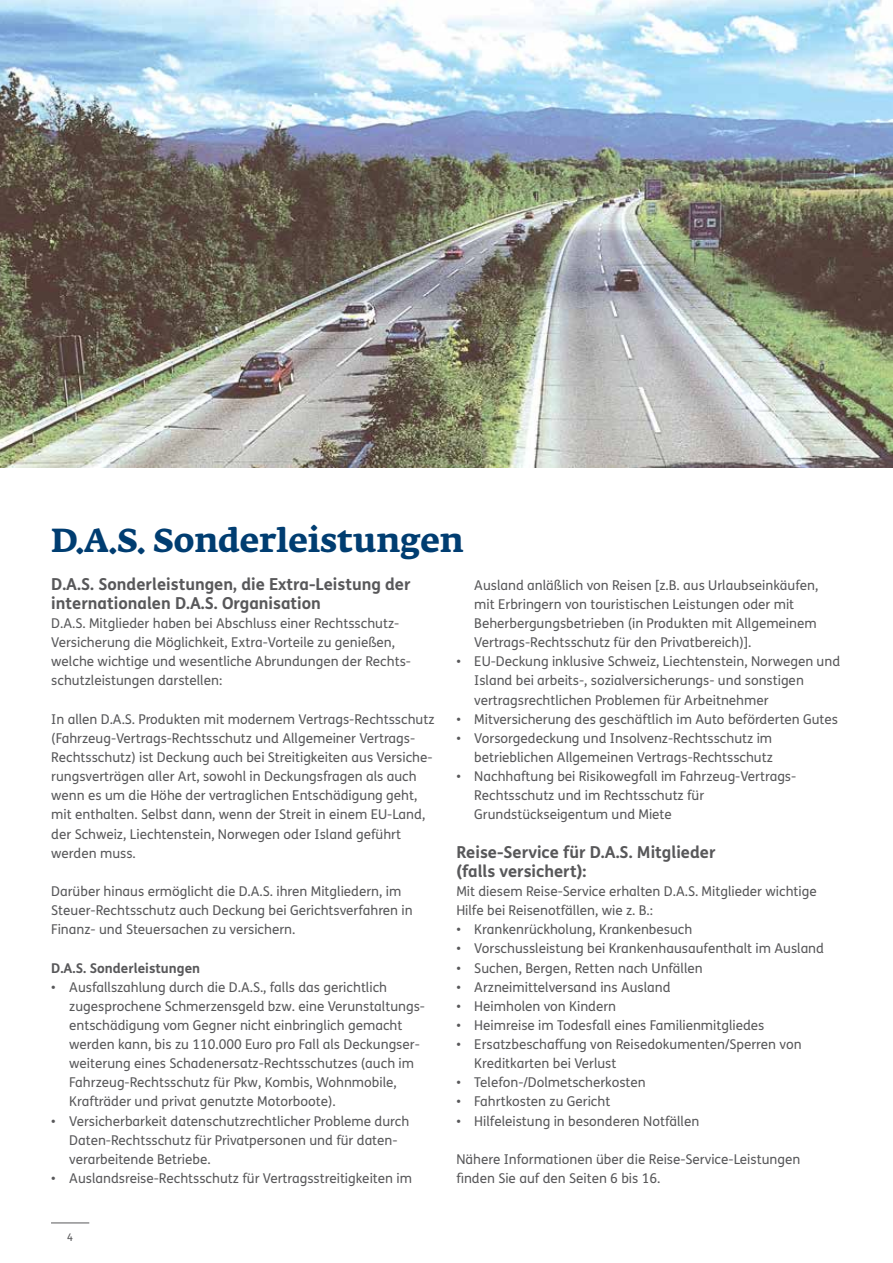
<style>
.page{position:relative;width:893px;height:1263px;background:#fff}
.page>*{position:absolute;margin:0;border:0;box-sizing:border-box;transform-origin:0 0}
.t1{font:700 33px "Fedra Serif A Pro";color:#003d71}
.t2{font:700 16.5px/19.2px "FS Me";color:#58585a}
.t3{font:13.5px/19.2px "FS Me";color:#58585a}
.t4{font:700 13.5px "FS Me";color:#58585a}
.t5{font:10.5px "FS Me";color:#58585a}
</style>
<div class="page">
<hr style="left:51px;top:1222px;width:38px;height:1px;background:#58585a">
<img style="left:0;top:0;width:893px;height:467px">
<h1 class="t1" style="left:51px;top:521px;width:415px">D.A.S. Sonderleistungen</h1>
<p class="t2" style="left:51px;top:573px;width:361px">D.A.S. Sonderleistungen, die Extra-Leistung der internationalen D.A.S. Organisation</p>
<p class="t3" style="left:51px;top:613px;width:361px">D.A.S. Mitglieder haben bei Abschluss einer Rechtsschutz-Versicherung die Möglichkeit, Extra-Vorteile zu genießen, welche wichtige und wesentliche Abrundungen der Rechts&shy;schutzleistungen darstellen:</p>
<p class="t3" style="left:51px;top:709px;width:385px">In allen D.A.S. Produkten mit modernem Vertrags-Rechtsschutz (Fahrzeug-Vertrags-Rechtsschutz und Allgemeiner Vertrags-Rechtsschutz) ist Deckung auch bei Streitigkeiten aus Versiche&shy;rungsverträgen aller Art, sowohl in Deckungsfragen als auch wenn es um die Höhe der vertraglichen Entschädigung geht, mit enthalten. Selbst dann, wenn der Streit in einem EU-Land, der Schweiz, Liechtenstein, Norwegen oder Island geführt werden muss.</p>
<p class="t3" style="left:51px;top:881px;width:363px">Darüber hinaus ermöglicht die D.A.S. ihren Mitgliedern, im<br>Steuer-Rechtsschutz auch Deckung bei Gerichtsverfahren in<br>Finanz- und Steuersachen zu versichern.</p>
<p class="t4" style="left:51px;top:957px;width:150px">D.A.S. Sonderleistungen</p>
<p class="t3" style="left:69px;top:977px;width:357px;text-indent:-18px">• Ausfallszahlung durch die D.A.S., falls das gerichtlich zugesprochene Schmerzensgeld bzw. eine Verunstaltungs&shy;entschädigung vom Gegner nicht einbringlich gemacht werden kann, bis zu 110.000 Euro pro Fall als Deckungser&shy;weiterung eines Schadenersatz-Rechtsschutzes (auch im Fahrzeug-Rechtsschutz für Pkw, Kombis, Wohnmobile, Krafträder und privat genutzte Motorboote).</p>
<p class="t3" style="left:69px;top:1111px;width:342px;text-indent:-18px">• Versicherbarkeit datenschutzrechtlicher Probleme durch<br>Daten-Rechtsschutz für Privatpersonen und für daten&shy;verarbeitende Betriebe.</p>
<p class="t3" style="left:51px;top:1168px;width:362px">• Auslandsreise-Rechtsschutz für Vertragsstreitigkeiten im</p>
<p class="t3" style="left:474px;top:575px;width:345px">Ausland anläßlich von Reisen [z.B. aus Urlaubseinkäufen, mit Erbringern von touristischen Leistungen oder mit Beherbergungsbetrieben (in Produkten mit Allgemeinem Vertrags-Rechtsschutz für den Privatbereich)].</p>
<p class="t3" style="left:474px;top:652px;width:367px;text-indent:-18px">• EU-Deckung inklusive Schweiz, Liechtenstein, Norwegen und<br>Island bei arbeits-, sozialversicherungs- und sonstigen vertragsrechtlichen Problemen für Arbeitnehmer</p>
<p class="t3" style="left:456px;top:709px;width:383px">• Mitversicherung des geschäftlich im Auto beförderten Gutes</p>
<p class="t3" style="left:456px;top:728px;width:318px;text-align:right">• Vorsorgedeckung und Insolvenz-Rechtsschutz im betrieblichen Allgemeinen Vertrags-Rechtsschutz</p>
<p class="t3" style="left:474px;top:766px;width:323px;text-indent:-18px">• Nachhaftung bei Risikowegfall im Fahrzeug-Vertrags-<br>Rechtsschutz und im Rechtsschutz für<br>Grundstückseigentum und Miete</p>
<p class="t2" style="left:456px;top:841px;width:261px">Reise-Service für D.A.S. Mitglieder (falls versichert):</p>
<p class="t3" style="left:456px;top:881px;width:362px">Mit diesem Reise-Service erhalten D.A.S. Mitglieder wichtige<br>Hilfe bei Reisenotfällen, wie z. B.:</p>
<p class="t3" style="left:456px;top:920px;width:238px">• Krankenrückholung, Krankenbesuch</p>
<p class="t3" style="left:456px;top:939px;width:369px">• Vorschussleistung bei Krankenhausaufenthalt im Ausland</p>
<p class="t3" style="left:456px;top:958px;width:248px">• Suchen, Bergen, Retten nach Unfällen</p>
<p class="t3" style="left:456px;top:977px;width:216px">• Arzneimittelversand ins Ausland</p>
<p class="t3" style="left:456px;top:996px;width:161px">• Heimholen von Kindern</p>
<p class="t3" style="left:456px;top:1015px;width:310px">• Heimreise im Todesfall eines Familienmitgliedes</p>
<p class="t3" style="left:474px;top:1034px;width:329px;text-indent:-18px">• Ersatzbeschaffung von Reisedokumenten/Sperren von<br>Kreditkarten bei Verlust</p>
<p class="t3" style="left:456px;top:1073px;width:191px">• Telefon-/Dolmetscherkosten</p>
<p class="t3" style="left:456px;top:1092px;width:156px">• Fahrtkosten zu Gericht</p>
<p class="t3" style="left:456px;top:1111px;width:244px">• Hilfeleistung in besonderen Notfällen</p>
<p class="t3" style="left:456px;top:1149px;width:345px">Nähere Informationen über die Reise-Service-Leistungen finden Sie auf den Seiten 6 bis 16.</p>
<p class="t5" style="left:67px;top:1230px;width:7px">4</p>
</div>
